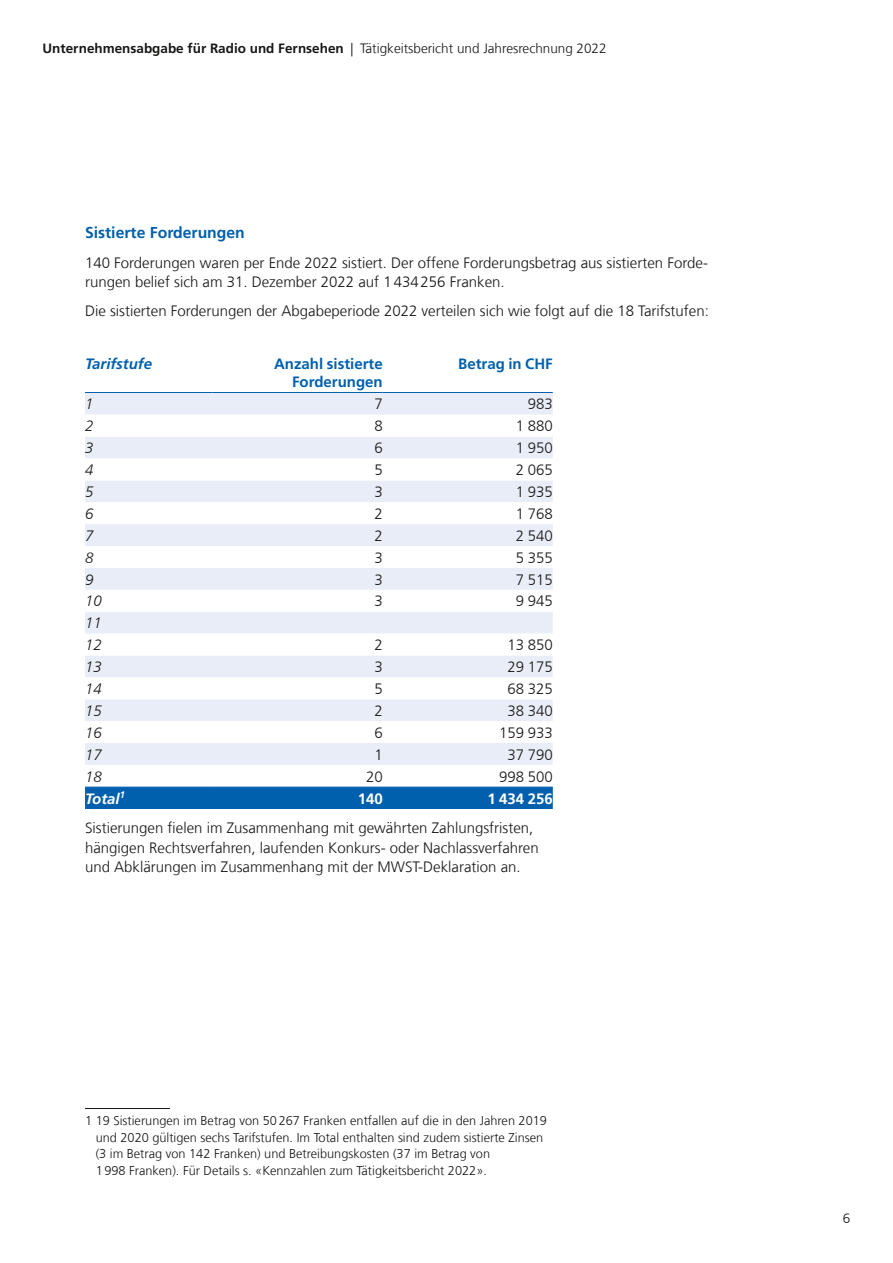
<style>
.page{position:relative;width:893px;height:1263px;background:#fff}
.page>*{position:absolute;margin:0;border:0;box-sizing:border-box;transform-origin:0 0}
.Überschriften_Überschrift_2{font:700 15.75px "Frutiger LT Com";color:#0060ad}
.Tabelle_Standard_rechts{font:300 15px/19.5px "Frutiger LT Com";color:#181716}
.Tabelle_Kopf_rechts{font:700 15px/18px "Frutiger LT Com";color:#0060ad;text-align:right}
.Tabelle_Standard{font:italic 300 15px "Frutiger LT Com";color:#181716}
.Tabelle_Kopf{font:italic 700 15px "Frutiger LT Com";color:#0060ad}
.Tabelle_Fuss_rechts{font:700 15px "Frutiger LT Com";color:#fff}
.Tabelle_Fuss{font:italic 700 15px "Frutiger LT Com";color:#fff}
.t1{font:300 13.5px "Frutiger LT Com";color:#181716}
.Tabelle_Fuss-2{font:300 12.75px/16.5px "Frutiger LT Com";color:#181716}
.s1{font-weight:700}
</style>
<div class="page">
<div style="left:85px;top:393px;width:468px;height:22px;background:#e9edf8"></div>
<svg style="left:85px;top:437px;width:468px;height:350px"></svg>
<div style="left:85px;top:788px;width:468px;height:21px;background:#0060ad"></div>
<hr style="left:85px;top:787px;width:128px;height:1px;background:#0060ad">
<hr style="left:213px;top:787px;width:170px;height:1px;background:#0060ad">
<hr style="left:383px;top:787px;width:170px;height:1px;background:#0060ad">
<hr style="left:85px;top:392px;width:128px;height:1px;background:#0060ad">
<hr style="left:213px;top:392px;width:170px;height:1px;background:#0060ad">
<hr style="left:383px;top:392px;width:170px;height:1px;background:#0060ad">
<hr style="left:85px;top:1108px;width:85px;height:1px;background:#181716">
<p class="t1" style="left:43px;top:40px;width:566px"><span class="s1">Unternehmensabgabe für Radio und Fernsehen</span> | Tätigkeitsbericht und Jahresrechnung 2022</p>
<h2 class="Überschriften_Überschrift_2" style="left:85px;top:224px;width:161px">Sistierte Forderungen</h2>
<p class="Tabelle_Standard_rechts" style="left:85px;top:253px;width:624px">140 Forderungen waren per Ende 2022 sistiert. Der offene Forderungsbetrag aus sistierten Forde&shy;rungen belief sich am 31. Dezember 2022 auf 1434256 Franken.</p>
<p class="Tabelle_Standard_rechts" style="left:85px;top:302px;width:625px">Die sistierten Forderungen der Abgabeperiode 2022 verteilen sich wie folgt auf die 18 Tarifstufen:</p>
<p class="Tabelle_Kopf" style="left:85px;top:355px;width:68px">Tarifstufe</p>
<p class="Tabelle_Kopf_rechts" style="left:274px;top:355px;width:110px">Anzahl sistierte<br>Forderungen</p>
<p class="Tabelle_Kopf_rechts" style="left:458px;top:355px;width:96px">Betrag in CHF</p>
<p class="Tabelle_Standard" style="left:85px;top:395px;width:10px">1</p>
<p class="Tabelle_Standard_rechts" style="left:374px;top:395px;width:10px">7</p>
<p class="Tabelle_Standard_rechts" style="left:528px;top:395px;width:27px">983</p>
<p class="Tabelle_Standard" style="left:85px;top:417px;width:10px">2</p>
<p class="Tabelle_Standard_rechts" style="left:374px;top:416px;width:10px">8</p>
<p class="Tabelle_Standard_rechts" style="left:516px;top:416px;width:38px">1 880</p>
<p class="Tabelle_Standard" style="left:85px;top:439px;width:10px">3</p>
<p class="Tabelle_Standard_rechts" style="left:374px;top:438px;width:10px">6</p>
<p class="Tabelle_Standard_rechts" style="left:516px;top:438px;width:38px">1 950</p>
<p class="Tabelle_Standard" style="left:85px;top:461px;width:10px">4</p>
<p class="Tabelle_Standard_rechts" style="left:374px;top:460px;width:10px">5</p>
<p class="Tabelle_Standard_rechts" style="left:516px;top:460px;width:38px">2 065</p>
<p class="Tabelle_Standard" style="left:85px;top:483px;width:10px">5</p>
<p class="Tabelle_Standard_rechts" style="left:374px;top:482px;width:10px">3</p>
<p class="Tabelle_Standard_rechts" style="left:516px;top:482px;width:38px">1 935</p>
<p class="Tabelle_Standard" style="left:85px;top:505px;width:10px">6</p>
<p class="Tabelle_Standard_rechts" style="left:374px;top:504px;width:10px">2</p>
<p class="Tabelle_Standard_rechts" style="left:516px;top:504px;width:38px">1 768</p>
<p class="Tabelle_Standard" style="left:85px;top:527px;width:10px">7</p>
<p class="Tabelle_Standard_rechts" style="left:374px;top:526px;width:10px">2</p>
<p class="Tabelle_Standard_rechts" style="left:516px;top:526px;width:38px">2 540</p>
<p class="Tabelle_Standard" style="left:85px;top:548px;width:10px">8</p>
<p class="Tabelle_Standard_rechts" style="left:374px;top:548px;width:10px">3</p>
<p class="Tabelle_Standard_rechts" style="left:516px;top:548px;width:38px">5 355</p>
<p class="Tabelle_Standard" style="left:85px;top:570px;width:10px">9</p>
<p class="Tabelle_Standard_rechts" style="left:374px;top:570px;width:10px">3</p>
<p class="Tabelle_Standard_rechts" style="left:516px;top:570px;width:38px">7 515</p>
<p class="Tabelle_Standard" style="left:85px;top:592px;width:18px">10</p>
<p class="Tabelle_Standard_rechts" style="left:374px;top:591px;width:10px">3</p>
<p class="Tabelle_Standard_rechts" style="left:516px;top:591px;width:38px">9 945</p>
<p class="Tabelle_Standard" style="left:85px;top:614px;width:18px">11</p>
<p class="Tabelle_Standard" style="left:85px;top:636px;width:18px">12</p>
<p class="Tabelle_Standard_rechts" style="left:374px;top:635px;width:10px">2</p>
<p class="Tabelle_Standard_rechts" style="left:508px;top:635px;width:47px">13 850</p>
<p class="Tabelle_Standard" style="left:85px;top:658px;width:18px">13</p>
<p class="Tabelle_Standard_rechts" style="left:374px;top:657px;width:10px">3</p>
<p class="Tabelle_Standard_rechts" style="left:508px;top:657px;width:47px">29 175</p>
<p class="Tabelle_Standard" style="left:85px;top:680px;width:18px">14</p>
<p class="Tabelle_Standard_rechts" style="left:374px;top:679px;width:10px">5</p>
<p class="Tabelle_Standard_rechts" style="left:508px;top:679px;width:47px">68 325</p>
<p class="Tabelle_Standard" style="left:85px;top:702px;width:18px">15</p>
<p class="Tabelle_Standard_rechts" style="left:374px;top:701px;width:10px">2</p>
<p class="Tabelle_Standard_rechts" style="left:508px;top:701px;width:47px">38 340</p>
<p class="Tabelle_Standard" style="left:85px;top:724px;width:18px">16</p>
<p class="Tabelle_Standard_rechts" style="left:374px;top:723px;width:10px">6</p>
<p class="Tabelle_Standard_rechts" style="left:499px;top:723px;width:55px">159 933</p>
<p class="Tabelle_Standard" style="left:85px;top:745px;width:18px">17</p>
<p class="Tabelle_Standard_rechts" style="left:374px;top:745px;width:10px">1</p>
<p class="Tabelle_Standard_rechts" style="left:508px;top:745px;width:47px">37 790</p>
<p class="Tabelle_Standard" style="left:85px;top:767px;width:18px">18</p>
<p class="Tabelle_Standard_rechts" style="left:366px;top:767px;width:18px">20</p>
<p class="Tabelle_Standard_rechts" style="left:499px;top:767px;width:55px">998 500</p>
<p class="Tabelle_Fuss" style="left:85px;top:790px;width:42px">Total<sup>1</sup></p>
<p class="Tabelle_Fuss_rechts" style="left:358px;top:790px;width:27px">140</p>
<p class="Tabelle_Fuss_rechts" style="left:487px;top:790px;width:67px">1 434 256</p>
<p class="Tabelle_Standard_rechts" style="left:85px;top:818px;width:455px">Sistierungen fielen im Zusammenhang mit gewährten Zahlungsfristen, hängigen Rechtsverfahren, laufenden Konkurs- oder Nachlassverfahren und Abklärungen im Zusammenhang mit der MWST-Deklaration an.</p>
<p class="Tabelle_Fuss-2" style="left:96px;top:1112px;width:453px;text-indent:-11px">1 19 Sistierungen im Betrag von 50267 Franken entfallen auf die in den Jahren 2019 und 2020 gültigen sechs Tarifstufen. Im Total enthalten sind zudem sistierte Zinsen (3 im Betrag von 142 Franken) und Betreibungskosten (37 im Betrag von<br>1998 Franken). Für Details s. «Kennzahlen zum Tätigkeitsbericht 2022».</p>
<p class="t1" style="left:843px;top:1211px;width:9px">6</p>
</div>
